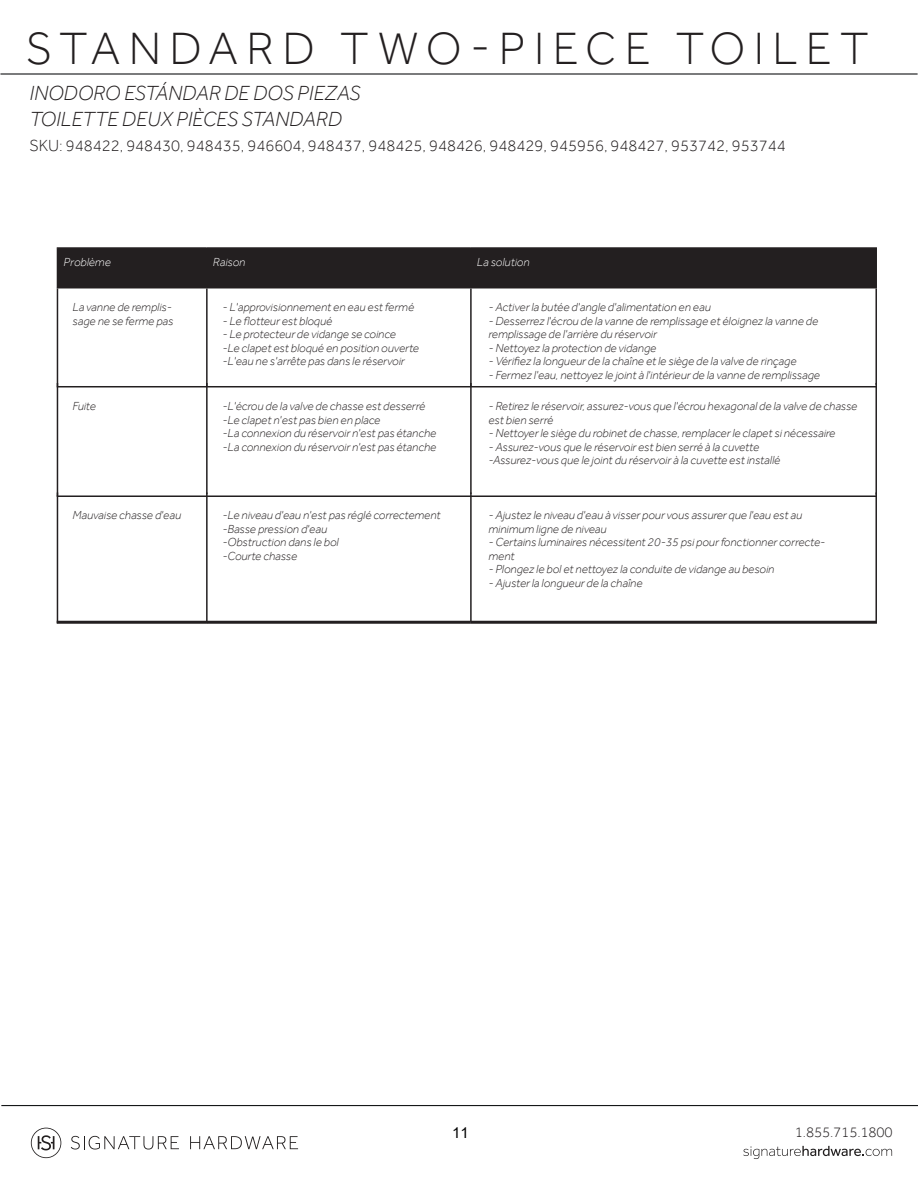
<style>
.page{position:relative;width:918px;height:1188px;background:#fff}
.page>*{position:absolute;margin:0;border:0;box-sizing:border-box;transform-origin:0 0}
.t1{font:300 46.5px "Effra";letter-spacing:.18em;color:#231f20}
.t2{font:italic 300 21px/25.5px "Effra";color:#231f20}
.t3{font:300 16.5px "Effra";color:#231f20}
.t4{font:300 15px "Effra";letter-spacing:-.01em;color:#231f20}
.t5{font:15px "Arial";color:#010101}
.t6{font:italic 300 12px/13.5px "Effra";color:#231f20}
.t7{font:italic 300 12px "Effra";color:#fff}
</style>
<div class="page">
<svg style="left:31px;top:1128px;width:30px;height:30px"></svg>
<svg style="left:71px;top:1136px;width:108px;height:14px"></svg>
<svg style="left:190px;top:1136px;width:108px;height:13px"></svg>
<hr style="left:1px;top:1105px;width:917px;height:1px;background:#151718">
<svg style="left:743px;top:1146px;width:149px;height:13px"></svg>
<div style="left:58px;top:249px;width:817px;height:38px;background:#231f20"></div>
<hr style="left:57px;top:247px;width:150px;height:2px;background:#231f20">
<hr style="left:57px;top:249px;width:1px;height:38px;background:#231f20">
<hr style="left:207px;top:247px;width:264px;height:2px;background:#231f20">
<hr style="left:206px;top:249px;width:2px;height:38px;background:#231f20">
<hr style="left:471px;top:247px;width:406px;height:2px;background:#231f20">
<hr style="left:470px;top:249px;width:2px;height:38px;background:#231f20">
<hr style="left:875px;top:248px;width:2px;height:39px;background:#231f20">
<hr style="left:57px;top:287px;width:150px;height:1px;background:#231f20">
<hr style="left:57px;top:288px;width:1px;height:98px;background:#231f20">
<hr style="left:207px;top:287px;width:264px;height:1px;background:#231f20">
<hr style="left:206px;top:288px;width:2px;height:99px;background:#231f20">
<hr style="left:471px;top:287px;width:406px;height:1px;background:#231f20">
<hr style="left:470px;top:288px;width:2px;height:98px;background:#231f20">
<hr style="left:875px;top:288px;width:2px;height:97px;background:#231f20">
<hr style="left:57px;top:386px;width:150px;height:1px;background:#231f20">
<hr style="left:57px;top:383px;width:1px;height:113px;background:#231f20">
<hr style="left:207px;top:386px;width:264px;height:1px;background:#231f20">
<hr style="left:206px;top:383px;width:2px;height:111px;background:#231f20">
<hr style="left:471px;top:386px;width:406px;height:1px;background:#231f20">
<hr style="left:470px;top:383px;width:2px;height:111px;background:#231f20">
<hr style="left:875px;top:383px;width:2px;height:112px;background:#231f20">
<hr style="left:57px;top:495px;width:150px;height:2px;background:#231f20">
<hr style="left:57px;top:492px;width:1px;height:131px;background:#231f20">
<hr style="left:207px;top:495px;width:264px;height:2px;background:#231f20">
<hr style="left:206px;top:492px;width:2px;height:131px;background:#231f20">
<hr style="left:471px;top:495px;width:406px;height:2px;background:#231f20">
<hr style="left:470px;top:492px;width:2px;height:130px;background:#231f20">
<hr style="left:875px;top:492px;width:2px;height:130px;background:#231f20">
<hr style="left:57px;top:621px;width:150px;height:3px;background:#231f20">
<hr style="left:207px;top:621px;width:264px;height:3px;background:#231f20">
<hr style="left:471px;top:621px;width:406px;height:3px;background:#231f20">
<hr style="left:0;top:73px;width:918px;height:2px;background:#151718">
<h1 class="t1" style="left:26px;top:20px;width:844px">STANDARD TWO-PIECE TOILET</h1>
<h2 class="t2" style="left:30px;top:80px;width:333px">INODORO ESTÁNDAR DE DOS PIEZAS<br>TOILETTE DEUX PIÈCES STANDARD</h2>
<h3 class="t3" style="left:30px;top:136px;width:758px">SKU: 948422, 948430, 948435, 946604, 948437, 948425, 948426, 948429, 945956, 948427, 953742, 953744</h3>
<p class="t7" style="left:63px;top:255px;width:49px">Problème</p>
<p class="t7" style="left:213px;top:255px;width:34px">Raison</p>
<p class="t7" style="left:477px;top:255px;width:54px">La solution</p>
<p class="t6" style="left:73px;top:301px;width:102px">La vanne de remplis&shy;sage ne se ferme pas</p>
<p class="t6" style="left:222px;top:301px;width:193px">- L'approvisionnement en eau est fermé</p>
<p class="t6" style="left:488px;top:301px;width:224px">- Activer la butée d'angle d'alimentation en eau</p>
<p class="t6" style="left:488px;top:314px;width:331px">- Desserrez l'écrou de la vanne de remplissage et éloignez la vanne de remplissage de l'arrière du réservoir</p>
<p class="t6" style="left:488px;top:341px;width:169px">- Nettoyez la protection de vidange</p>
<p class="t6" style="left:488px;top:355px;width:310px">- Vérifiez la longueur de la chaîne et le siège de la valve de rinçage</p>
<p class="t6" style="left:488px;top:368px;width:333px">- Fermez l'eau, nettoyez le joint à l'intérieur de la vanne de remplissage</p>
<p class="t6" style="left:222px;top:314px;width:111px">- Le flotteur est bloqué</p>
<p class="t6" style="left:222px;top:328px;width:198px">- Le protecteur de vidange se coince<br>-Le clapet est bloqué en position ouverte -L'eau ne s'arrête pas dans le réservoir</p>
<p class="t6" style="left:73px;top:399px;width:25px">Fuite</p>
<p class="t6" style="left:222px;top:399px;width:215px">-L'écrou de la valve de chasse est desserré -Le clapet n'est pas bien en place<br>-La connexion du réservoir n'est pas étanche -La connexion du réservoir n'est pas étanche</p>
<p class="t6" style="left:488px;top:399px;width:370px">- Retirez le réservoir, assurez-vous que l'écrou hexagonal de la valve de chasse est bien serré</p>
<p class="t6" style="left:488px;top:426px;width:348px">- Nettoyer le siège du robinet de chasse, remplacer le clapet si nécessaire</p>
<p class="t6" style="left:488px;top:440px;width:293px">- Assurez-vous que le réservoir est bien serré à la cuvette -Assurez-vous que le joint du réservoir à la cuvette est installé</p>
<p class="t6" style="left:73px;top:508px;width:110px">Mauvaise chasse d'eau</p>
<p class="t6" style="left:222px;top:508px;width:220px">-Le niveau d'eau n'est pas réglé correctement -Basse pression d'eau<br>-Obstruction dans le bol<br>-Courte chasse</p>
<p class="t6" style="left:488px;top:508px;width:315px">- Ajustez le niveau d'eau à visser pour vous assurer que l'eau est au minimum ligne de niveau</p>
<p class="t6" style="left:488px;top:535px;width:338px">- Certains luminaires nécessitent 20-35 psi pour fonctionner correcte&shy;ment</p>
<p class="t6" style="left:488px;top:562px;width:287px">- Plongez le bol et nettoyez la conduite de vidange au besoin</p>
<p class="t6" style="left:488px;top:576px;width:156px">- Ajuster la longueur de la chaîne</p>
<p class="t5" style="left:452px;top:1123px;width:18px">11</p>
<p class="t4" style="left:795px;top:1124px;width:99px">1.855.715.1800</p>
</div>
